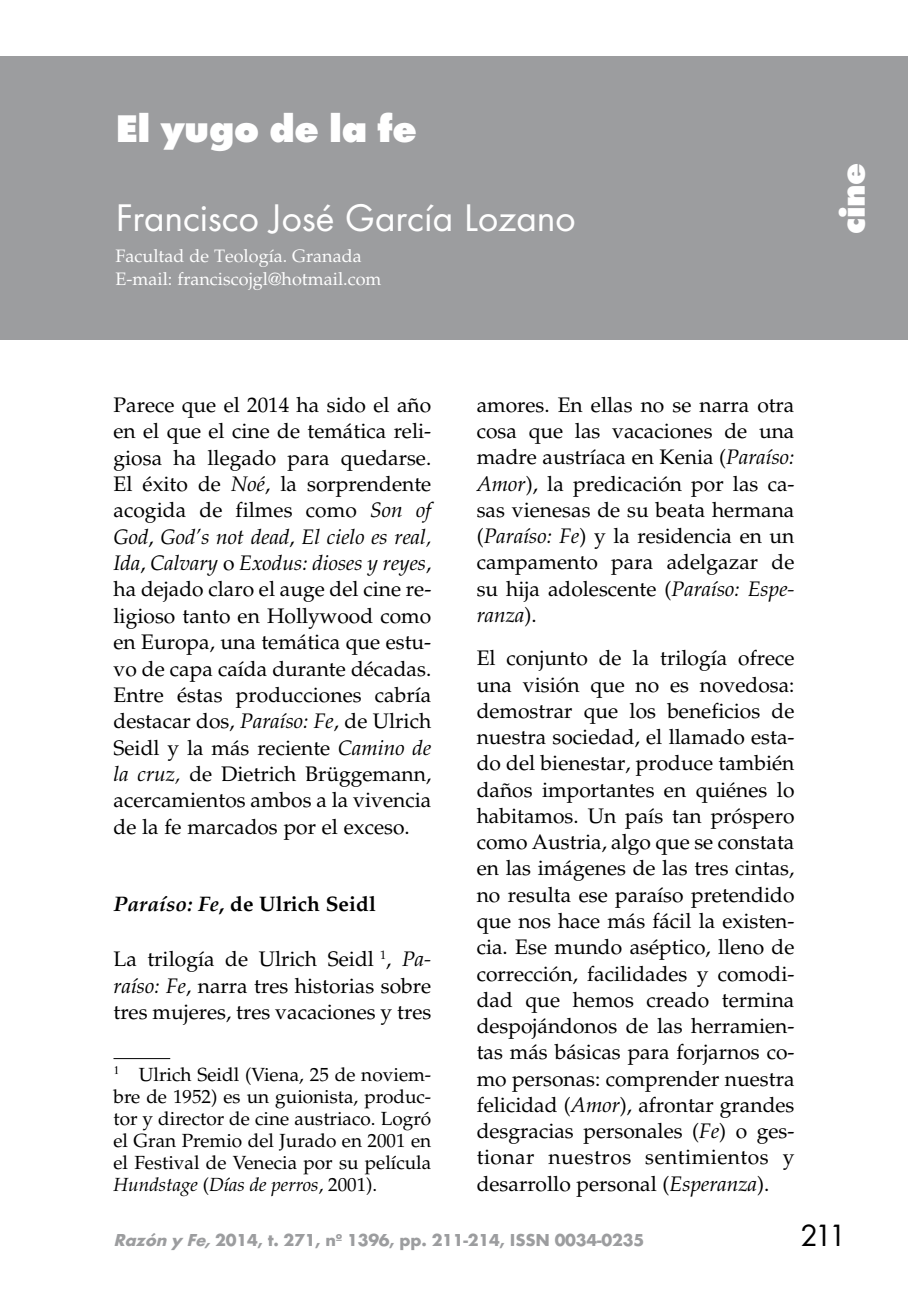
<style>
.page{position:relative;width:908px;height:1304px;background:#fff}
.page>*{position:absolute;margin:0;border:0;box-sizing:border-box;transform-origin:0 0}
.t1{font:40px "Futura T";letter-spacing:-.01em;color:#fff}
.t2{font:800 40px "Futura T";letter-spacing:-.01em;color:#fff}
.t3{font:800 36px "Futura T";color:#fff}
.t4{font:32px "Futura T";color:#000}
.t5{font:21px/26.2px "Palatino";color:#000;text-align:justify}
.t6{font:700 21px "Palatino";color:#000}
.t7{font:19px/22px "Palatino";color:#000;text-align:justify}
.t8{font:18px/23px "Palatino";color:#fff}
.t9{font:700 18px "Futura T";letter-spacing:-.01em;color:#9c9d9f}
.s1{font-style:italic}
</style>
<div class="page">
<hr style="left:113px;top:1058px;width:57px;height:1px;background:#000">
<div style="left:0;top:57px;width:907px;height:283px;background:#9c9d9f"></div>
<h1 class="t2" style="left:115px;top:104px;width:303px">El yugo de la fe</h1>
<h1 class="t1" style="left:115px;top:194px;width:462px">Francisco José García Lozano</h1>
<p class="t8" style="left:115px;top:245px;width:267px">Facultad de Teología. Granada<br>E-mail: franciscojgl@hotmail.com</p>
<p class="t5" style="left:113px;top:392px;width:319px">Parece que el 2014 ha sido el año en el que el cine de temática reli&shy;giosa ha llegado para quedarse.<br>El éxito de <span class="s1">Noé</span>, la sorprendente acogida de filmes como <span class="s1">Son of God</span>, <span class="s1">God’s not dead</span>, <span class="s1">El cielo es real, Ida</span>, <span class="s1">Calvary</span> o <span class="s1">Exodus: dioses y reyes</span>, ha dejado claro el auge del cine re&shy;ligioso tanto en Hollywood como en Europa, una temática que estu&shy;vo de capa caída durante décadas.<br>Entre éstas producciones cabría destacar dos, <span class="s1">Paraíso: Fe</span>, de Ulrich Seidl y la más reciente <span class="s1">Camino de la cruz,</span> de Dietrich Brüggemann, acercamientos ambos a la vivencia de la fe marcados por el exceso.</p>
<p class="t6" style="left:113px;top:892px;width:264px"><span class="s1">Paraíso: Fe</span>, de Ulrich Seidl</p>
<p class="t5" style="left:113px;top:946px;width:319px">La trilogía de Ulrich Seidl <sup>1</sup>, <span class="s1">Pa&shy;raíso: Fe</span>, narra tres historias sobre tres mujeres, tres vacaciones y tres</p>
<p class="t7" style="left:113px;top:1063px;width:319px"><sup>1</sup> Ulrich Seidl (Viena, 25 de noviem&shy;bre de 1952) es un guionista, produc&shy;tor y director de cine austriaco. Logró el Gran Premio del Jurado en 2001 en el Festival de Venecia por su película <span class="s1">Hundstage</span> (<span class="s1">Días de perros</span>, 2001).</p>
<p class="t5" style="left:476px;top:392px;width:319px">amores. En ellas no se narra otra cosa que las vacaciones de una madre austríaca en Kenia (<span class="s1">Paraíso:<br>Amor</span>), la predicación por las ca&shy;sas vienesas de su beata hermana (<span class="s1">Paraíso: Fe</span>) y la residencia en un campamento para adelgazar de su hija adolescente (<span class="s1">Paraíso: Espe&shy;ranza</span>).</p>
<p class="t5" style="left:476px;top:645px;width:319px">El conjunto de la trilogía ofrece una visión que no es novedosa: demostrar que los beneficios de nuestra sociedad, el llamado esta&shy;do del bienestar, produce también daños importantes en quiénes lo habitamos. Un país tan próspero como Austria, algo que se constata en las imágenes de las tres cintas, no resulta ese paraíso pretendido que nos hace más fácil la existen&shy;cia. Ese mundo aséptico, lleno de corrección, facilidades y comodi&shy;dad que hemos creado termina despojándonos de las herramien&shy;tas más básicas para forjarnos co&shy;mo personas: comprender nuestra felicidad (<span class="s1">Amor</span>), afrontar grandes desgracias personales (<span class="s1">Fe</span>) o ges&shy;tionar nuestros sentimientos y desarrollo personal (<span class="s1">Esperanza</span>).</p>
<h2 class="t3" style="left:830px;top:234px;width:73px;rotate:-90deg">cine</h2>
<p class="t9" style="left:113px;top:1230px;width:532px"><span class="s1">Razón y Fe,</span>2014, t. 271, nº 1396, pp. 211-214, ISSN 0034-0235</p>
<h3 class="t4" style="left:799px;top:1217px;width:48px">211</h3>
</div>
